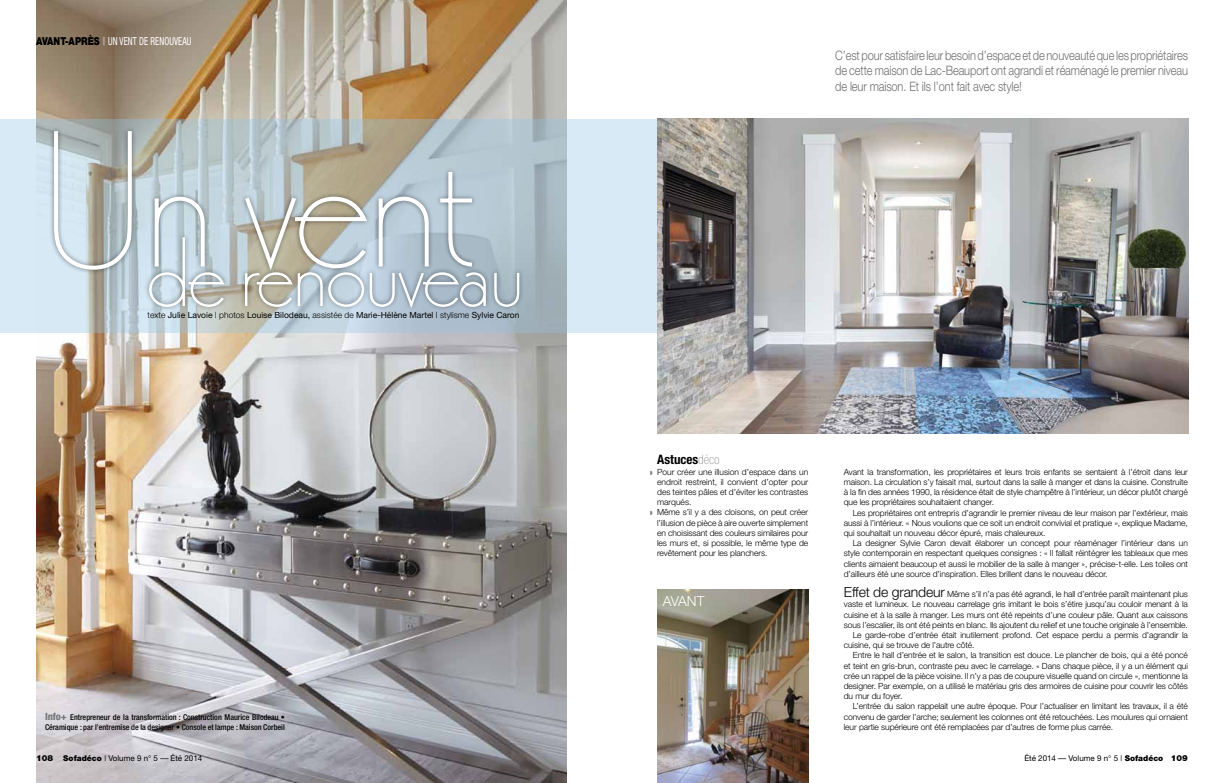
<style>
.page{position:relative;width:1224px;height:783px;background:#fff}
.page>*{position:absolute;margin:0;border:0;box-sizing:border-box;transform-origin:0 0}
.t1{font:300 13.9px "Helvetica Neue";letter-spacing:-.025em;color:#fff}
.t2{font:300 13px/15.6px "Helvetica Neue";letter-spacing:-.01em;color:#6d6e71;text-align:justify;scale:.85 1}
.t3{font:700 condensed 13px "Helvetica Neue";color:#000}
.t4{font:condensed 11px "Helvetica Neue";letter-spacing:.01em;color:#fff;scale:.8 1}
.t5{font:300 8.5px/10.2px "Helvetica Neue";letter-spacing:-.01em;color:#000;text-align:justify}
.t6{font:8.5px "Helvetica Neue";color:#000}
.t7{font:500 condensed 8px/9.6px "Helvetica Neue";color:#000}
.t8{font:8px "Helvetica Neue";color:#000}
.s1{font-weight:900;font-stretch:normal;color:#000}
.s2{font-weight:900;font-stretch:expanded;color:#a7a9ac}
.s3{font-weight:300}
.s4{font-weight:800;font-size:10px;color:#77787b}
.s5{font-weight:100;color:#939598}
.s6{font-size:14px}
.s7{font-weight:900;font-size:8.3px}
.s8{font-weight:900}
</style>
<div class="page">
<img style="left:36px;top:0;width:531px;height:783px">
<svg style="left:0;top:119px;width:657px;height:213px;background:#c5d5df"></svg>
<img style="left:657px;top:119px;width:531px;height:315px">
<img style="left:657px;top:589px;width:151px;height:194px">
<div style="left:49px;top:126px;width:428px;height:149px;background:#000;opacity:.5"></div>
<svg style="left:53px;top:130px;width:80px;height:141px;background:#bbc4c5"></svg>
<div style="left:144px;top:232px;width:381px;height:80px;background:#000;opacity:.5"></div>
<svg style="left:148px;top:196px;width:77px;height:112px;background:#c5d2d8"></svg>
<svg style="left:244px;top:171px;width:243px;height:139px;background:#bac3c4"></svg>
<svg style="left:494px;top:272px;width:26px;height:36px"></svg>
<p class="t4" style="left:36px;top:35px;width:195px"><span class="s1">AVANT-APRÈS</span> <span class="s2">|</span> UN VENT DE RENOUVEAU</p>
<p class="t6" style="left:148px;top:310px;width:373px"><span class="s3">texte</span> Julie Lavoie <span class="s3">| photos</span> Louise Bilodeau, <span class="s3">assistée de</span> Marie-Hélène Martel | <span class="s3">stylisme</span> Sylvie Caron</p>
<p class="t7" style="left:45px;top:713px;width:241px"><span class="s4">Info+</span> Entrepreneur de la transformation : Construction Maurice Bilodeau •<br>Céramique : par l’entremise de la designer • Console et lampe : Maison Corbeil</p>
<h2 class="t2" style="left:835px;top:47px;width:417px">C’est pour satisfaire leur besoin d’espace et de nouveauté que les propriétaires de cette maison de Lac-Beauport ont agrandi et réaménagé le premier niveau de leur maison. Et ils l’ont fait avec style!</h2>
<h2 class="t3" style="left:657px;top:452px;width:64px">Astuces<span class="s5">déco</span></h2>
<p class="t5" style="left:657px;top:466px;width:153px;text-align:left">Pour créer une illusion d’espace dans un endroit restreint, il convient d’opter pour des teintes pâles et d’éviter les contrastes marqués.<br>Même s’il y a des cloisons, on peut créer l’illusion de pièce à aire ouverte simplement en choisissant des couleurs similaires pour les murs et, si possible, le même type de revêtement pour les planchers.</p>
<h1 class="t1" style="left:663px;top:592px;width:43px">AVANT</h1>
<p class="t5" style="left:844px;top:467px;width:346px">Avant la transformation, les propriétaires et leurs trois enfants se sentaient à l’étroit dans leur maison. La circulation s’y faisait mal, surtout dans la salle à manger et dans la cuisine. Construite à la fin des années 1990, la résidence était de style champêtre à l’intérieur, un décor plutôt chargé que les propriétaires souhaitaient changer.</p>
<p class="t5" style="left:844px;top:507px;width:346px;text-indent:9px">Les propriétaires ont entrepris d’agrandir le premier niveau de leur maison par l’extérieur, mais aussi à l’intérieur. « Nous voulions que ce soit un endroit convivial et pratique », explique Madame, qui souhaitait un nouveau décor épuré, mais chaleureux.</p>
<p class="t5" style="left:844px;top:538px;width:346px;text-indent:9px">La designer Sylvie Caron devait élaborer un concept pour réaménager l’intérieur dans un style contemporain en respectant quelques consignes : « Il fallait réintégrer les tableaux que mes clients aimaient beaucoup et aussi le mobilier de la salle à manger », précise-t-elle. Les toiles ont d’ailleurs été une source d’inspiration. Elles brillent dans le nouveau décor.</p>
<p class="t5" style="left:844px;top:589px;width:346px"><span class="s6">Effet de grandeur</span> Même s’il n’a pas été agrandi, le hall d’entrée paraît maintenant plus</p>
<p class="t5" style="left:844px;top:599px;width:346px">vaste et lumineux. Le nouveau carrelage gris imitant le bois s’étire jusqu’au couloir menant à la</p>
<p class="t5" style="left:844px;top:609px;width:346px">cuisine et à la salle à manger. Les murs ont été repeints d’une couleur pâle. Quant aux caissons</p>
<p class="t5" style="left:844px;top:620px;width:346px">sous l’escalier, ils ont été peints en blanc. Ils ajoutent du relief et une touche originale à l’ensemble.</p>
<p class="t5" style="left:853px;top:630px;width:337px">Le garde-robe d’entrée était inutilement profond. Cet espace perdu a permis d’agrandir la</p>
<p class="t5" style="left:844px;top:640px;width:132px">cuisine, qui se trouve de l’autre côté.</p>
<p class="t5" style="left:853px;top:650px;width:337px">Entre le hall d’entrée et le salon, la transition est douce. Le plancher de bois, qui a été poncé</p>
<p class="t5" style="left:844px;top:660px;width:346px">et teint en gris-brun, contraste peu avec le carrelage. « Dans chaque pièce, il y a un élément qui</p>
<p class="t5" style="left:844px;top:671px;width:346px">crée un rappel de la pièce voisine. Il n’y a pas de coupure visuelle quand on circule », mentionne la</p>
<p class="t5" style="left:844px;top:681px;width:346px">designer. Par exemple, on a utilisé le matériau gris des armoires de cuisine pour couvrir les côtés</p>
<p class="t5" style="left:844px;top:691px;width:60px">du mur du foyer.</p>
<p class="t5" style="left:853px;top:701px;width:337px">L’entrée du salon rappelait une autre époque. Pour l’actualiser en limitant les travaux, il a été</p>
<p class="t5" style="left:844px;top:711px;width:346px">convenu de garder l’arche; seulement les colonnes ont été retouchées. Les moulures qui ornaient</p>
<p class="t5" style="left:844px;top:722px;width:271px">leur partie supérieure ont été remplacées par d’autres de forme plus carrée.</p>
<p class="t8" style="left:36px;top:753px;width:168px"><span class="s7">108</span> <span class="s8">Sofadéco</span> | Volume 9 n° 5 — Été 2014</p>
<p class="t8" style="left:1024px;top:753px;width:165px">Été 2014 — Volume 9 n° 5 | <span class="s8">Sofadéco</span> <span class="s7">109</span></p>
</div>
